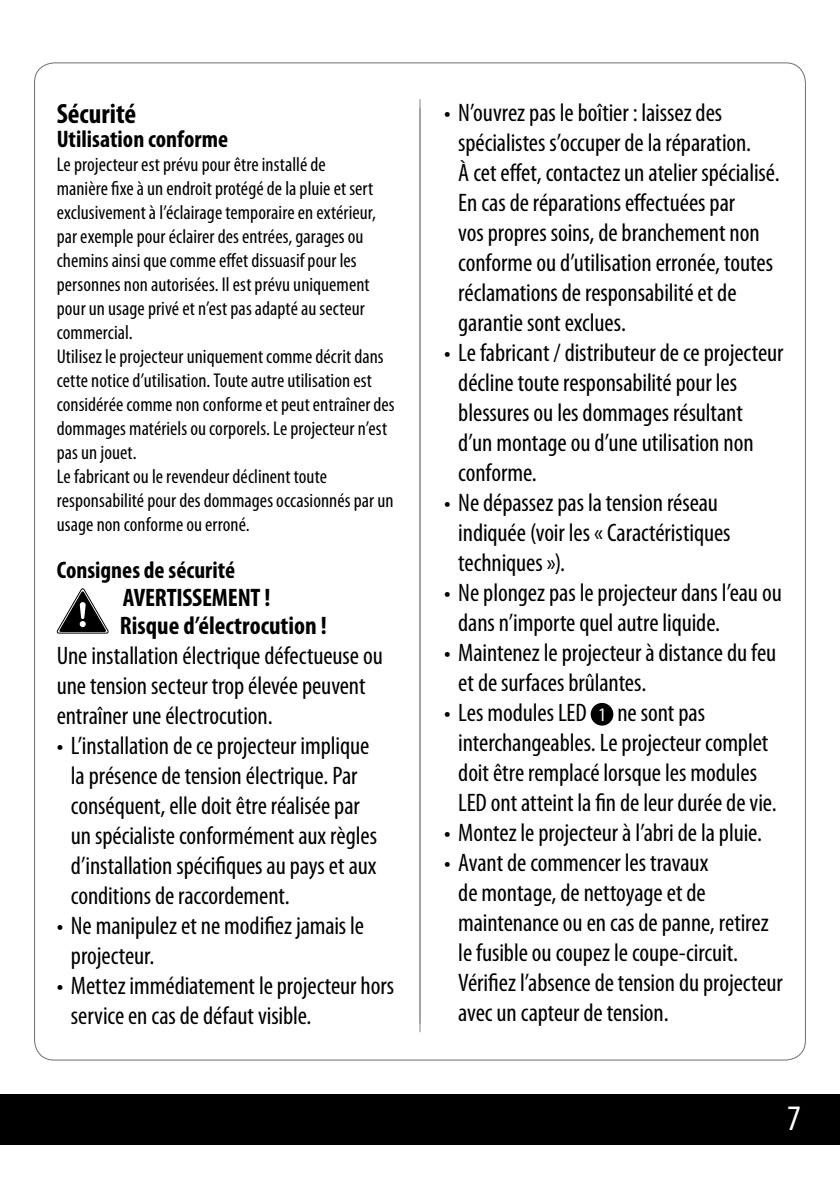
<style>
.page{position:relative;width:840px;height:1191px;background:#fff}
.page>*{position:absolute;margin:0;border:0;box-sizing:border-box;transform-origin:0 0}
.t1{font:condensed 36px "Myriad Pro";color:#fff}
.t2{font:700 condensed 28px "Myriad Pro";color:#000}
.t3{font:condensed 25.4px/30px "Myriad Pro";letter-spacing:-.005em;color:#000}
.t4{font:700 condensed 25.4px/28px "Myriad Pro";color:#000}
.t5{font:700 condensed 24px "Myriad Pro";color:#000}
.t6{font:condensed 20px/24px "Myriad Pro";letter-spacing:.005em;color:#000}
.s1{font-size:19.2px;color:#fff}
</style>
<div class="page">
<hr style="left:419px;top:99px;width:1px;height:924px;background:#878787">
<hr style="left:419px;top:108px;width:1px;height:924px;background:#878787">
<div style="left:590px;top:703px;width:23px;height:22px;background:#000;border-radius:50%"></div>
<svg style="left:57px;top:588px;width:52px;height:46px"></svg>
<div style="left:0;top:1094px;width:839px;height:50px;background:#000"></div>
<p class="t2" style="left:57px;top:96px;width:81px">Sécurité</p>
<p class="t5" style="left:57px;top:124px;width:173px">Utilisation conforme</p>
<p class="t6" style="left:57px;top:152px;width:339px">Le projecteur est prévu pour être installé de<br>manière fixe à un endroit protégé de la pluie et sert exclusivement à l’éclairage temporaire en extérieur, par exemple pour éclairer des entrées, garages ou chemins ainsi que comme effet dissuasif pour les personnes non autorisées. Il est prévu uniquement pour un usage privé et n’est pas adapté au secteur commercial.<br>Utilisez le projecteur uniquement comme décrit dans cette notice d’utilisation. Toute autre utilisation est considérée comme non conforme et peut entraîner des dommages matériels ou corporels. Le projecteur n’est pas un jouet.<br>Le fabricant ou le revendeur déclinent toute responsabilité pour des dommages occasionnés par un usage non conforme ou erroné.</p>
<p class="t5" style="left:57px;top:555px;width:180px">Consignes de sécurité</p>
<p class="t4" style="left:120px;top:583px;width:208px">AVERTISSEMENT !<br>Risque d’électrocution !</p>
<p class="t3" style="left:57px;top:640px;width:327px">Une installation électrique défectueuse ou une tension secteur trop élevée peuvent entraîner une électrocution.</p>
<p class="t3" style="left:71px;top:730px;width:307px;text-indent:-14px">• L’installation de ce projecteur implique la présence de tension électrique. Par conséquent, elle doit être réalisée par un spécialiste conformément aux règles d’installation spécifiques au pays et aux conditions de raccordement.</p>
<p class="t3" style="left:71px;top:910px;width:294px;text-indent:-14px">• Ne manipulez et ne modifiez jamais le projecteur.</p>
<p class="t3" style="left:71px;top:970px;width:324px;text-indent:-14px">• Mettez immédiatement le projecteur hors service en cas de défaut visible.</p>
<p class="t3" style="left:458px;top:97px;width:322px;text-indent:-14px">• N’ouvrez pas le boîtier : laissez des spécialistes s’occuper de la réparation.<br>À cet effet, contactez un atelier spécialisé.<br>En cas de réparations effectuées par<br>vos propres soins, de branchement non conforme ou d’utilisation erronée, toutes réclamations de responsabilité et de garantie sont exclues.</p>
<p class="t3" style="left:458px;top:337px;width:326px;text-indent:-14px">• Le fabricant / distributeur de ce projecteur décline toute responsabilité pour les blessures ou les dommages résultant<br>d’un montage ou d’une utilisation non conforme.</p>
<p class="t3" style="left:458px;top:487px;width:274px;text-indent:-14px">• Ne dépassez pas la tension réseau indiquée (voir les « Caractéristiques techniques »).</p>
<p class="t3" style="left:458px;top:577px;width:325px;text-indent:-14px">• Ne plongez pas le projecteur dans l’eau ou dans n’importe quel autre liquide.</p>
<p class="t3" style="left:458px;top:637px;width:319px;text-indent:-14px">• Maintenez le projecteur à distance du feu et de surfaces brûlantes.</p>
<p class="t3" style="left:458px;top:697px;width:319px;text-indent:-14px">• Les modules LED <span class="s1">1</span> ne sont pas interchangeables. Le projecteur complet doit être remplacé lorsque les modules LED ont atteint la fin de leur durée de vie.</p>
<p class="t3" style="left:444px;top:817px;width:319px">• Montez le projecteur à l’abri de la pluie.</p>
<p class="t3" style="left:458px;top:847px;width:326px;text-indent:-14px">• Avant de commencer les travaux<br>de montage, de nettoyage et de maintenance ou en cas de panne, retirez le fusible ou coupez le coupe-circuit.<br>Vérifiez l’absence de tension du projecteur avec un capteur de tension.</p>
<h1 class="t1" style="left:786px;top:1095px;width:15px">7</h1>
</div>
